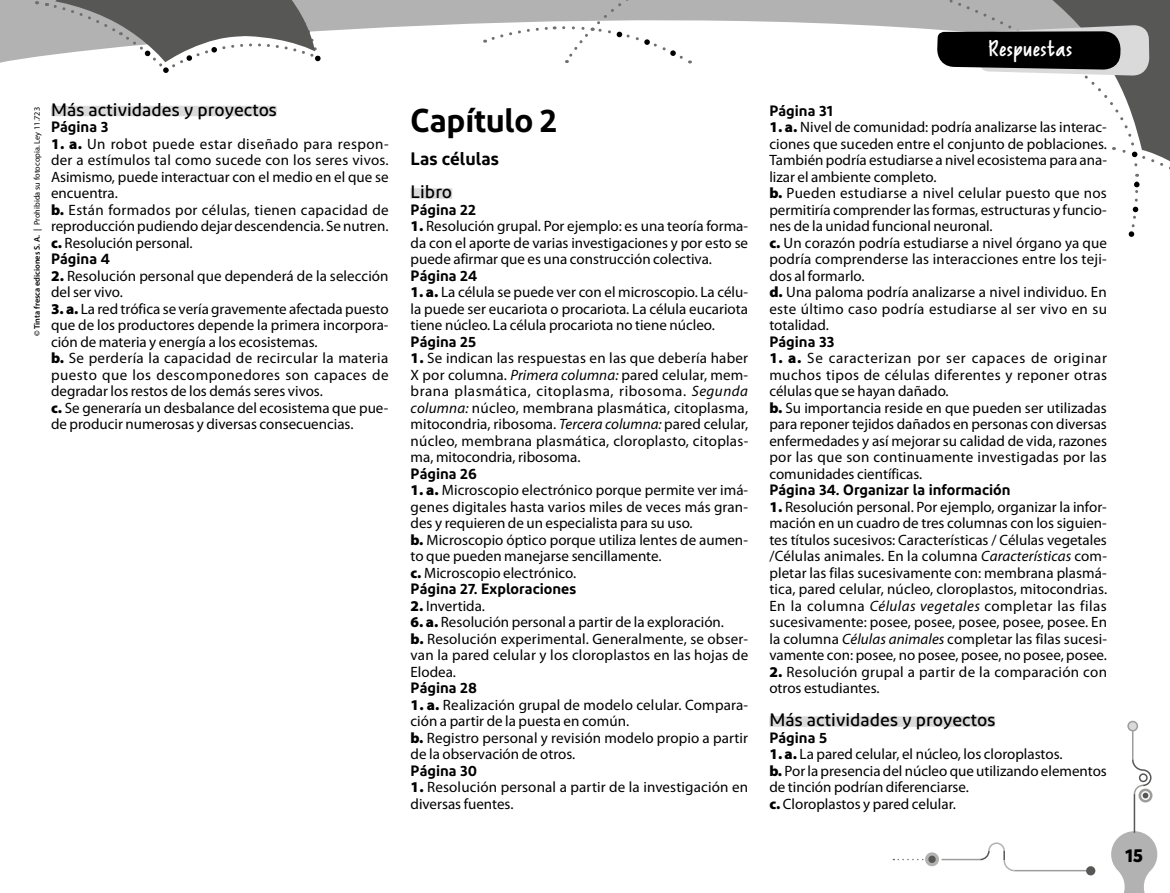
<style>
.page{position:relative;width:1170px;height:893px;background:#fff}
.page>*{position:absolute;margin:0;border:0;box-sizing:border-box;transform-origin:0 0}
.t1{font:600 33px "Diodrum";letter-spacing:-.01em;color:#000}
.t2{font:22.5px "Reprineato";letter-spacing:-.015em;color:#fff;scale:1.2 1}
.t3{font:500 18px "Diodrum";color:#000}
.t4{font:600 18px "Diodrum";color:#000}
.t5{font:700 18px "Mikado";color:#000}
.t6{font:15px/16.5px "Myriad Pro";color:#000}
.t7{font:600 15px "Diodrum";color:#000}
.t8{font:15px/16.5px "Myriad Pro";letter-spacing:.02em;color:#000}
.t9{font:8.25px "Myriad Pro";color:#000}
.s1{font-weight:900}
.s2{font-weight:600}
.s3{font-style:italic}
</style>
<div class="page">
<svg style="left:0;top:0;width:751px;height:63px;fill:#b3b2b2"></svg>
<svg style="left:33px;top:0;width:287px;height:73px"></svg>
<svg style="left:751px;top:0;width:185px;height:30px"></svg>
<svg style="left:484px;top:0;width:262px;height:63px"></svg>
<svg style="left:893px;top:859px;width:31px;height:1px"></svg>
<svg style="left:925px;top:852px;width:13px;height:14px"></svg>
<div style="left:928px;top:856px;width:7px;height:7px;background:#575756;border-radius:50%"></div>
<hr style="left:941px;top:859px;width:39px;height:1px;background:#9d9d9c">
<hr style="left:1014px;top:870px;width:73px;height:1px;background:#9d9d9c">
<svg style="left:978px;top:842px;width:38px;height:30px"></svg>
<svg style="left:1085px;top:866px;width:10px;height:9px"></svg>
<svg style="left:1111px;top:829px;width:47px;height:64px"></svg>
<svg style="left:936px;top:0;width:234px;height:237px"></svg>
<hr style="left:1133px;top:794px;width:2px;height:39px;background:#575756">
<div style="left:1127px;top:721px;width:10px;height:10px;background:#dadada;border-radius:50%"></div>
<div style="left:1127px;top:721px;width:10px;height:10px;border:2px solid #9d9d9c;border-radius:50%"></div>
<hr style="left:1131px;top:731px;width:2px;height:29px;background:#9d9d9c">
<svg style="left:1131px;top:758px;width:21px;height:38px"></svg>
<svg style="left:1138px;top:789px;width:14px;height:13px"></svg>
<div style="left:1141px;top:792px;width:7px;height:7px;background:#575756;border-radius:50%"></div>
<div style="left:1140px;top:791px;width:9px;height:9px;border:2px solid #fff;border-radius:50%"></div>
<div style="left:1139px;top:774px;width:7px;height:7px;background:#fff;border-radius:50%"></div>
<div style="left:1138px;top:773px;width:9px;height:9px;border:2px solid #575756;border-radius:50%"></div>
<div style="left:769px;top:716px;width:226px;height:11px;background:#dadada"></div>
<div style="left:410px;top:188px;width:42px;height:11px;background:#dadada"></div>
<div style="left:51px;top:106px;width:226px;height:10px;background:#dadada"></div>
<h2 class="t2" style="left:987px;top:35px;width:72px">Respuestas</h2>
<p class="t3" style="left:51px;top:98px;width:227px">Más actividades y proyectos</p>
<p class="t7" style="left:51px;top:117px;width:59px">Página 3</p>
<p class="t6" style="left:51px;top:136px;width:339px"><span class="s1">1. a.</span> Un robot puede estar diseñado para respon&shy;der a estímulos tal como sucede con los seres vivos.<br>Asimismo, puede interactuar con el medio en el que se encuentra.<br><span class="s1">b.</span> Están formados por células, tienen capacidad de reproducción pudiendo dejar descendencia. Se nutren. <span class="s1">c.</span> Resolución personal.</p>
<p class="t7" style="left:51px;top:249px;width:60px">Página 4</p>
<p class="t6" style="left:51px;top:268px;width:339px"><span class="s1">2.</span> Resolución personal que dependerá de la selección del ser vivo.</p>
<p class="t6" style="left:51px;top:301px;width:339px"><span class="s1">3. a.</span> La red trófica se vería gravemente afectada puesto que de los productores depende la primera incorpora&shy;ción de materia y energía a los ecosistemas.<br><span class="s1">b.</span> Se perdería la capacidad de recircular la materia puesto que los descomponedores son capaces de degradar los restos de los demás seres vivos.<br><span class="s1">c.</span> Se generaría un desbalance del ecosistema que pue&shy;de producir numerosas y diversas consecuencias.</p>
<p class="t9" style="left:32px;top:336px;width:230px;rotate:-90deg"><span class="s2">© Tinta fresca ediciones S. A. |</span> Prohibida su fotocopia. Ley 11.723</p>
<p class="t7" style="left:769px;top:101px;width:65px">Página 31</p>
<h1 class="t1" style="left:410px;top:99px;width:148px">Capítulo 2</h1>
<p class="t4" style="left:410px;top:147px;width:89px">Las células</p>
<p class="t3" style="left:410px;top:180px;width:43px">Libro</p>
<p class="t7" style="left:410px;top:200px;width:67px">Página 22</p>
<p class="t6" style="left:410px;top:218px;width:339px;text-align:justify"><span class="s1">1.</span> Resolución grupal. Por ejemplo: es una teoría forma&shy;da con el aporte de varias investigaciones y por esto se puede afirmar que es una construcción colectiva.</p>
<p class="t7" style="left:410px;top:266px;width:68px">Página 24</p>
<p class="t6" style="left:410px;top:284px;width:339px;text-align:justify"><span class="s1">1. a.</span> La célula se puede ver con el microscopio. La célu&shy;la puede ser eucariota o procariota. La célula eucariota tiene núcleo. La célula procariota no tiene núcleo.</p>
<p class="t7" style="left:410px;top:332px;width:67px">Página 25</p>
<p class="t6" style="left:410px;top:350px;width:339px;text-align:justify"><span class="s1">1.</span> Se indican las respuestas en las que debería haber X por columna. <span class="s3">Primera columna:</span> pared celular, mem&shy;brana plasmática, citoplasma, ribosoma. <span class="s3">Segunda columna:</span> núcleo, membrana plasmática, citoplasma, mitocondria, ribosoma. <span class="s3">Tercera columna:</span> pared celular, núcleo, membrana plasmática, cloroplasto, citoplas&shy;ma, mitocondria, ribosoma.</p>
<p class="t7" style="left:410px;top:464px;width:68px">Página 26</p>
<p class="t6" style="left:410px;top:482px;width:339px"><span class="s1">1. a.</span> Microscopio electrónico porque permite ver imá&shy;genes digitales hasta varios miles de veces más gran&shy;des y requieren de un especialista para su uso.<br><span class="s1">b.</span> Microscopio óptico porque utiliza lentes de aumen&shy;to que pueden manejarse sencillamente.<br><span class="s1">c.</span> Microscopio electrónico.</p>
<p class="t7" style="left:410px;top:579px;width:167px">Página 27. Exploraciones</p>
<p class="t6" style="left:410px;top:598px;width:76px"><span class="s1">2.</span> Invertida.</p>
<p class="t6" style="left:410px;top:614px;width:339px"><span class="s1">6. a.</span> Resolución personal a partir de la exploración.<br><span class="s1">b.</span> Resolución experimental. Generalmente, se obser&shy;van la pared celular y los cloroplastos en las hojas de Elodea.</p>
<p class="t7" style="left:410px;top:678px;width:68px">Página 28</p>
<p class="t6" style="left:410px;top:697px;width:339px"><span class="s1">1. a.</span> Realización grupal de modelo celular. Compara&shy;ción a partir de la puesta en común.<br><span class="s1">b.</span> Registro personal y revisión modelo propio a partir de la observación de otros.</p>
<p class="t7" style="left:410px;top:761px;width:68px">Página 30</p>
<p class="t6" style="left:410px;top:779px;width:339px"><span class="s1">1.</span> Resolución personal a partir de la investigación en diversas fuentes.</p>
<p class="t6" style="left:769px;top:119px;width:339px"><span class="s1">1. a.</span> Nivel de comunidad: podría analizarse las interac&shy;ciones que suceden entre el conjunto de poblaciones.<br>También podría estudiarse a nivel ecosistema para ana&shy;lizar el ambiente completo.<br><span class="s1">b.</span> Pueden estudiarse a nivel celular puesto que nos permitiría comprender las formas, estructuras y funcio&shy;nes de la unidad funcional neuronal.<br><span class="s1">c.</span> Un corazón podría estudiarse a nivel órgano ya que podría comprenderse las interacciones entre los teji&shy;dos al formarlo.<br><span class="s1">d.</span> Una paloma podría analizarse a nivel individuo. En este último caso podría estudiarse al ser vivo en su totalidad.</p>
<p class="t7" style="left:769px;top:332px;width:66px">Página 33</p>
<p class="t6" style="left:769px;top:350px;width:339px"><span class="s1">1. a.</span> Se caracterizan por ser capaces de originar muchos tipos de células diferentes y reponer otras células que se hayan dañado.<br><span class="s1">b.</span> Su importancia reside en que pueden ser utilizadas para reponer tejidos dañados en personas con diversas enfermedades y así mejorar su calidad de vida, razones por las que son continuamente investigadas por las comunidades científicas.</p>
<p class="t7" style="left:769px;top:480px;width:243px">Página 34. Organizar la información</p>
<p class="t6" style="left:769px;top:499px;width:339px;text-align:justify"><span class="s1">1.</span> Resolución personal. Por ejemplo, organizar la infor&shy;mación en un cuadro de tres columnas con los siguien&shy;tes títulos sucesivos: Características / Células vegetales /Células animales. En la columna <span class="s3">Características</span> com&shy;pletar las filas sucesivamente con: membrana plasmá&shy;tica, pared celular, núcleo, cloroplastos, mitocondrias.<br>En la columna <span class="s3">Células vegetales</span> completar las filas sucesivamente: posee, posee, posee, posee, posee. En la columna <span class="s3">Células animales</span> completar las filas sucesi&shy;vamente con: posee, no posee, posee, no posee, posee.</p>
<p class="t8" style="left:769px;top:664px;width:339px"><span class="s1">2.</span> Resolución grupal a partir de la comparación con otros estudiantes.</p>
<p class="t3" style="left:769px;top:708px;width:227px">Más actividades y proyectos</p>
<p class="t7" style="left:769px;top:728px;width:59px">Página 5</p>
<p class="t6" style="left:769px;top:746px;width:339px"><span class="s1">1. a.</span> La pared celular, el núcleo, los cloroplastos.<br><span class="s1">b.</span> Por la presencia del núcleo que utilizando elementos de tinción podrían diferenciarse.<br><span class="s1">c.</span> Cloroplastos y pared celular.</p>
<p class="t5" style="left:1125px;top:845px;width:19px">15</p>
</div>
